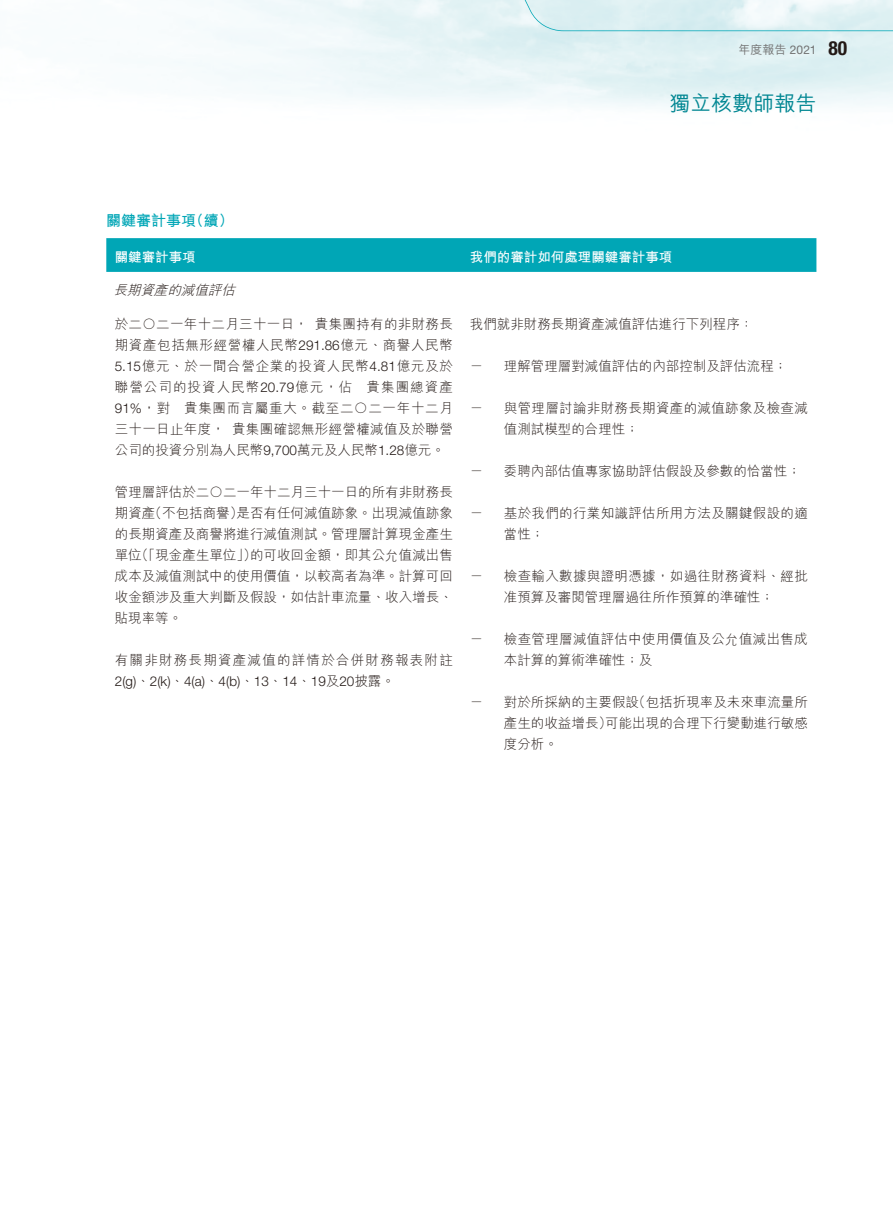
<style>
.page{position:relative;width:893px;height:1212px;background:#fff}
.page>*{position:absolute;margin:0;border:0;box-sizing:border-box;transform-origin:0 0}
.t1{font:21px "M Hei HK Medium E Ten B5 H";color:#008692}
.t2{font:15px "M Hei HK Bold E Ten B5 H";color:#00a6b6}
.t3{font:13.5px/21px "M Hei HK Light E Ten B5 H";color:#231916;text-align:justify}
.t4{font:13.5px/21px "M Hei HK Light E Ten B5 H";letter-spacing:.025em;color:#231916}
.t5{font:300 13.5px "Helvetica Neue LT Std";color:#231916}
.t6{font:13.5px "M Hei HK Light E Ten B5 H";letter-spacing:.095em;color:#231916}
.t7{font:13.5px "M Hei HK Bold E Ten B5 H";color:#fff}
.t8{font:italic 13.5px "M Hei HK Light E Ten B5 H";color:#231916}
.t9{font:12px "M Hei HK Medium E Ten B5 H";color:#717171}
.s1{font-family:"Helvetica Neue LT Std"}
.s2{font-family:"Helvetica Neue LT Std";font-weight:700;font-stretch:condensed;font-size:19.5px;color:#231916}
.s3{font-family:"Helvetica Neue LT Std";font-weight:300}
.s4{font-family:"M Hei HK Light E Ten B5 H";font-weight:400}
</style>
<div class="page">
<svg style="left:492px;top:0;width:401px;height:31px"></svg>
<div style="left:106px;top:238px;width:710px;height:34px;background:#00a6b6"></div>
<p class="t2" style="left:106px;top:215px;width:129px">關鍵審計事項（續）</p>
<p class="t9" style="left:738px;top:45px;width:110px">年度報告 <span class="s1">2021</span> <span class="s2">80</span></p>
<h1 class="t1" style="left:669px;top:95px;width:148px">獨立核數師報告</h1>
<p class="t7" style="left:115px;top:251px;width:82px">關鍵審計事項</p>
<p class="t7" style="left:470px;top:251px;width:204px">我們的審計如何處理關鍵審計事項</p>
<p class="t8" style="left:113px;top:285px;width:127px">長期資產的減值評估</p>
<p class="t3" style="left:115px;top:315px;width:340px">於二〇二一年十二月三十一日，貴集團持有的非財務長期資產包括無形經營權人民幣<span class="s3">291.86</span>億元、商譽人民幣<span class="s3">5.15</span>億元、於一間合營企業的投資人民幣<span class="s3">4.81</span>億元及於聯營公司的投資人民幣<span class="s3">20.79</span>億元，佔 貴集團總資產<span class="s3">91%</span>，對 貴集團而言屬重大。截至二〇二一年十二月三十一日止年度，貴集團確認無形經營權減值及於聯營公司的投資分別為人民幣<span class="s3">9,700</span>萬元及人民幣<span class="s3">1.28</span>億元。</p>
<p class="t3" style="left:115px;top:483px;width:340px">管理層評估於二〇二一年十二月三十一日的所有非財務長期資產（不包括商譽）是否有任何減值跡象。出現減值跡象的長期資產及商譽將進行減值測試。管理層計算現金產生單位（「現金產生單位」）的可收回金額，即其公允值減出售成本及減值測試中的使用價值，以較高者為準。計算可回收金額涉及重大判斷及假設，如估計車流量、收入增長、貼現率等。</p>
<p class="t6" style="left:115px;top:655px;width:340px">有關非財務長期資產減值的詳情於合併財務報表附註</p>
<p class="t5" style="left:115px;top:677px;width:282px">2(g)<span class="s4">、</span>2(k)<span class="s4">、</span>4(a)<span class="s4">、</span>4(b)<span class="s4">、</span>13<span class="s4">、</span>14<span class="s4">、</span>19<span class="s4">及</span>20<span class="s4">披露。</span></p>
<p class="t3" style="left:470px;top:315px;width:285px">我們就非財務長期資產減值評估進行下列程序：</p>
<p class="t3" style="left:470px;top:357px;width:15px">－</p>
<p class="t3" style="left:504px;top:357px;width:285px">理解管理層對減值評估的內部控制及評估流程；</p>
<p class="t3" style="left:470px;top:399px;width:15px">－</p>
<p class="t4" style="left:504px;top:399px;width:306px">與管理層討論非財務長期資產的減值跡象及檢查減值測試模型的合理性；</p>
<p class="t3" style="left:470px;top:462px;width:15px">－</p>
<p class="t3" style="left:504px;top:462px;width:299px">委聘內部估值專家協助評估假設及參數的恰當性；</p>
<p class="t3" style="left:470px;top:504px;width:15px">－</p>
<p class="t4" style="left:504px;top:504px;width:306px">基於我們的行業知識評估所用方法及關鍵假設的適當性；</p>
<p class="t3" style="left:470px;top:567px;width:15px">－</p>
<p class="t3" style="left:504px;top:567px;width:306px">檢查輸入數據與證明憑據，如過往財務資料、經批准預算及審閱管理層過往所作預算的準確性；</p>
<p class="t3" style="left:470px;top:631px;width:15px">－</p>
<p class="t4" style="left:504px;top:631px;width:306px">檢查管理層減值評估中使用價值及公允值減出售成本計算的算術準確性；及</p>
<p class="t3" style="left:470px;top:694px;width:15px">－</p>
<p class="t3" style="left:504px;top:694px;width:306px">對於所採納的主要假設（包括折現率及未來車流量所產生的收益增長）可能出現的合理下行變動進行敏感度分析。</p>
</div>
